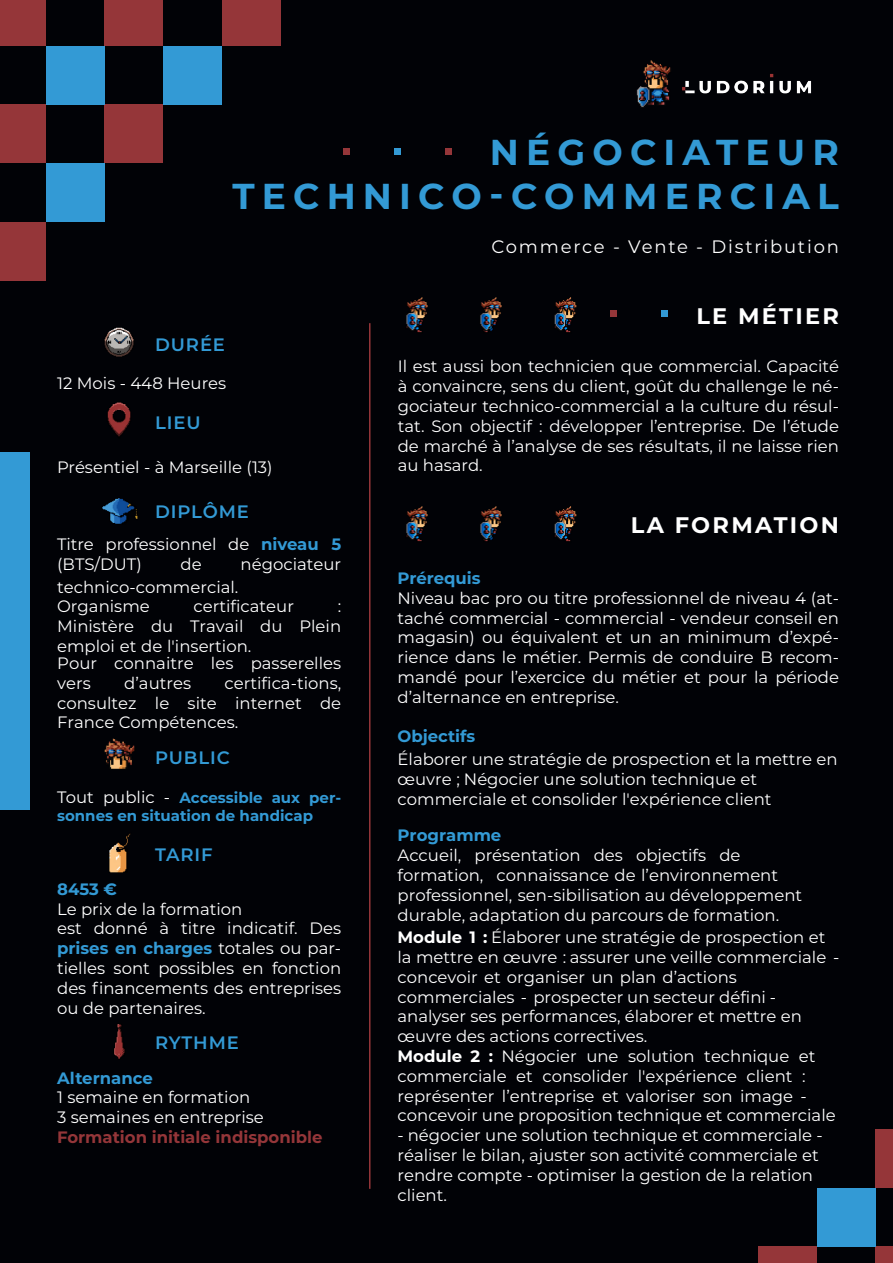
<style>
.page{position:relative;width:893px;height:1263px;background:#010206}
.page>*{position:absolute;margin:0;border:0;box-sizing:border-box;transform-origin:0 0}
.t1{font:700 36px "Montserrat";letter-spacing:.2em;color:#339ad5}
.t2{font:700 22.5px "Montserrat";letter-spacing:.1em;color:#fff}
.t3{font:600 18px "Montserrat";letter-spacing:.05em;color:#339ad5}
.t4{font:18px "Montserrat";letter-spacing:.1em;color:#fff}
.t5{font:16.5px/19.8px "Montserrat";color:#fff}
.t6{font:700 16.5px "Montserrat";color:#953639}
.t7{font:700 16.5px "Montserrat";color:#339ad5}
.t8{font:700 15px/18px "Montserrat";color:#339ad5}
.s1{font-weight:700;color:#339ad5}
.s2{font-weight:400;font-size:16.5px;color:#fff}
.s3{font-weight:700}
</style>
<div class="page">
<div style="left:105px;top:105px;width:58px;height:58px;background:#953639"></div>
<div style="left:105px;top:0;width:58px;height:46px;background:#953639"></div>
<div style="left:0;top:0;width:46px;height:46px;background:#953639"></div>
<div style="left:222px;top:0;width:59px;height:46px;background:#953639"></div>
<div style="left:46px;top:163px;width:59px;height:59px;background:#339ad5"></div>
<div style="left:46px;top:46px;width:59px;height:59px;background:#339ad5"></div>
<div style="left:163px;top:46px;width:59px;height:59px;background:#339ad5"></div>
<div style="left:0;top:222px;width:46px;height:59px;background:#953639"></div>
<div style="left:0;top:105px;width:46px;height:58px;background:#953639"></div>
<img style="left:636px;top:60px;width:176px;height:48px">
<svg style="left:662px;top:310px;width:6px;height:6px"></svg>
<div style="left:610px;top:310px;width:7px;height:6px;background:#953639"></div>
<div style="left:394px;top:148px;width:7px;height:7px;background:#339ad5"></div>
<div style="left:445px;top:148px;width:7px;height:7px;background:#953639"></div>
<div style="left:343px;top:148px;width:7px;height:7px;background:#953639"></div>
<div style="left:0;top:453px;width:29px;height:357px;background:#339ad5"></div>
<hr style="left:369px;top:323px;width:1px;height:866px;background:#953639">
<img style="left:480px;top:297px;width:22px;height:36px">
<img style="left:480px;top:506px;width:22px;height:36px">
<img style="left:554px;top:297px;width:23px;height:36px">
<img style="left:554px;top:506px;width:23px;height:36px">
<img style="left:406px;top:297px;width:22px;height:36px">
<img style="left:406px;top:506px;width:22px;height:36px">
<div style="left:758px;top:1247px;width:59px;height:16px;background:#953639"></div>
<div style="left:876px;top:1247px;width:17px;height:16px;background:#953639"></div>
<div style="left:817px;top:1188px;width:59px;height:59px;background:#339ad5"></div>
<div style="left:876px;top:1129px;width:17px;height:59px;background:#953639"></div>
<img style="left:104px;top:327px;width:30px;height:30px">
<img style="left:107px;top:402px;width:24px;height:35px">
<img style="left:102px;top:498px;width:36px;height:26px">
<img style="left:104px;top:738px;width:31px;height:31px">
<img style="left:109px;top:833px;width:22px;height:39px">
<img style="left:114px;top:1024px;width:11px;height:35px">
<p class="t1" style="left:490px;top:127px;width:351px">NÉGOCIATEUR</p>
<p class="t1" style="left:232px;top:170px;width:608px">TECHNICO-COMMERCIAL</p>
<p class="t4" style="left:491px;top:234px;width:349px">Commerce - Vente - Distribution</p>
<p class="t3" style="left:155px;top:332px;width:71px">DURÉE</p>
<p class="t5" style="left:57px;top:373px;width:170px">12 Mois - 448 Heures</p>
<p class="t3" style="left:155px;top:410px;width:47px">LIEU</p>
<p class="t5" style="left:57px;top:457px;width:217px">Présentiel - à Marseille (13)</p>
<p class="t3" style="left:155px;top:499px;width:95px">DIPLÔME</p>
<p class="t5" style="left:57px;top:534px;width:286px">Titre professionnel de <span class="s1">niveau 5 </span>(BTS/DUT)</p>
<p class="t5" style="left:181px;top:554px;width:23px">de</p>
<p class="t5" style="left:241px;top:554px;width:102px">négociateur</p>
<p class="t5" style="left:57px;top:576px;width:183px">technico-commercial.<br>Organisme</p>
<p class="t5" style="left:194px;top:597px;width:102px">certificateur</p>
<p class="t5" style="left:57px;top:597px;width:286px;text-align:justify;text-indent:281px">:<br>Ministère du Travail du Plein emploi et de l'insertion.</p>
<p class="t5" style="left:57px;top:653px;width:286px">Pour connaitre les passerelles vers</p>
<p class="t5" style="left:57px;top:672px;width:286px;text-align:justify;text-indent:167px">certifica-tions, consultez le site internet de France Compétences.</p>
<p class="t5" style="left:124px;top:672px;width:68px">d’autres</p>
<p class="t3" style="left:155px;top:745px;width:76px">PUBLIC</p>
<p class="t8" style="left:57px;top:787px;width:286px"><span class="s2">Tout public -</span> Accessible aux per&shy;sonnes en situation de handicap</p>
<p class="t3" style="left:155px;top:842px;width:59px">TARIF</p>
<p class="t7" style="left:57px;top:877px;width:61px">8453 €</p>
<p class="t5" style="left:57px;top:898px;width:187px">Le prix de la formation</p>
<p class="t5" style="left:57px;top:918px;width:286px;text-align:justify">est donné à titre indicatif. Des <span class="s1">prises en charges</span> totales ou par&shy;tielles sont possibles en fonction des financements des entreprises ou de partenaires.</p>
<p class="t3" style="left:155px;top:1029px;width:85px">RYTHME</p>
<p class="t7" style="left:57px;top:1066px;width:97px">Alternance</p>
<p class="t5" style="left:57px;top:1087px;width:195px">1 semaine en formation</p>
<p class="t5" style="left:57px;top:1107px;width:208px">3 semaines en entreprise</p>
<p class="t6" style="left:57px;top:1125px;width:267px">Formation initiale indisponible</p>
<p class="t2" style="left:696px;top:300px;width:144px">LE MÉTIER</p>
<p class="t5" style="left:398px;top:356px;width:443px;text-align:justify">Il est aussi bon technicien que commercial. Capacité à convaincre, sens du client, goût du challenge le né&shy;gociateur technico-commercial a la culture du résul&shy;tat. Son objectif : développer l’entreprise. De l’étude de marché à l’analyse de ses résultats, il ne laisse rien au hasard.</p>
<p class="t2" style="left:631px;top:509px;width:210px">LA FORMATION</p>
<p class="t5" style="left:397px;top:568px;width:443px"><span class="s1">Prérequis<br></span>Niveau bac pro ou titre professionnel de niveau 4 (at&shy;taché commercial - commercial - vendeur conseil en magasin) ou équivalent et un an minimum d’expé&shy;rience dans le métier. Permis de conduire B recom&shy;mandé pour l’exercice du métier et pour la période d’alternance en entreprise.</p>
<p class="t5" style="left:397px;top:725px;width:442px;line-height:22.5px"><span class="s1">Objectifs<br></span>Élaborer une stratégie de prospection et la mettre en</p>
<p class="t5" style="left:397px;top:769px;width:376px">œuvre ; Négocier une solution technique et commerciale et consolider l'expérience client</p>
<p class="t5" style="left:397px;top:825px;width:406px"><span class="s1">Programme<br></span>Accueil, présentation des objectifs de formation, connaissance de l’environnement professionnel, sen-sibilisation au développement durable, adaptation du parcours de formation.</p>
<p class="t5" style="left:397px;top:927px;width:443px"><span class="s3">Module 1 :</span> Élaborer une stratégie de prospection et la mettre en œuvre : assurer une veille commerciale - concevoir et organiser un plan d’actions commerciales - prospecter un secteur défini - analyser ses performances, élaborer et mettre en œuvre des actions correctives.<br><span class="s3">Module 2 :</span> Négocier une solution technique et commerciale et consolider l'expérience client : représenter l’entreprise et valoriser son image - concevoir une proposition technique et commerciale</p>
<p class="t5" style="left:397px;top:1125px;width:427px">- négocier une solution technique et commerciale - réaliser le bilan, ajuster son activité commerciale et rendre compte - optimiser la gestion de la relation client.</p>
</div>
